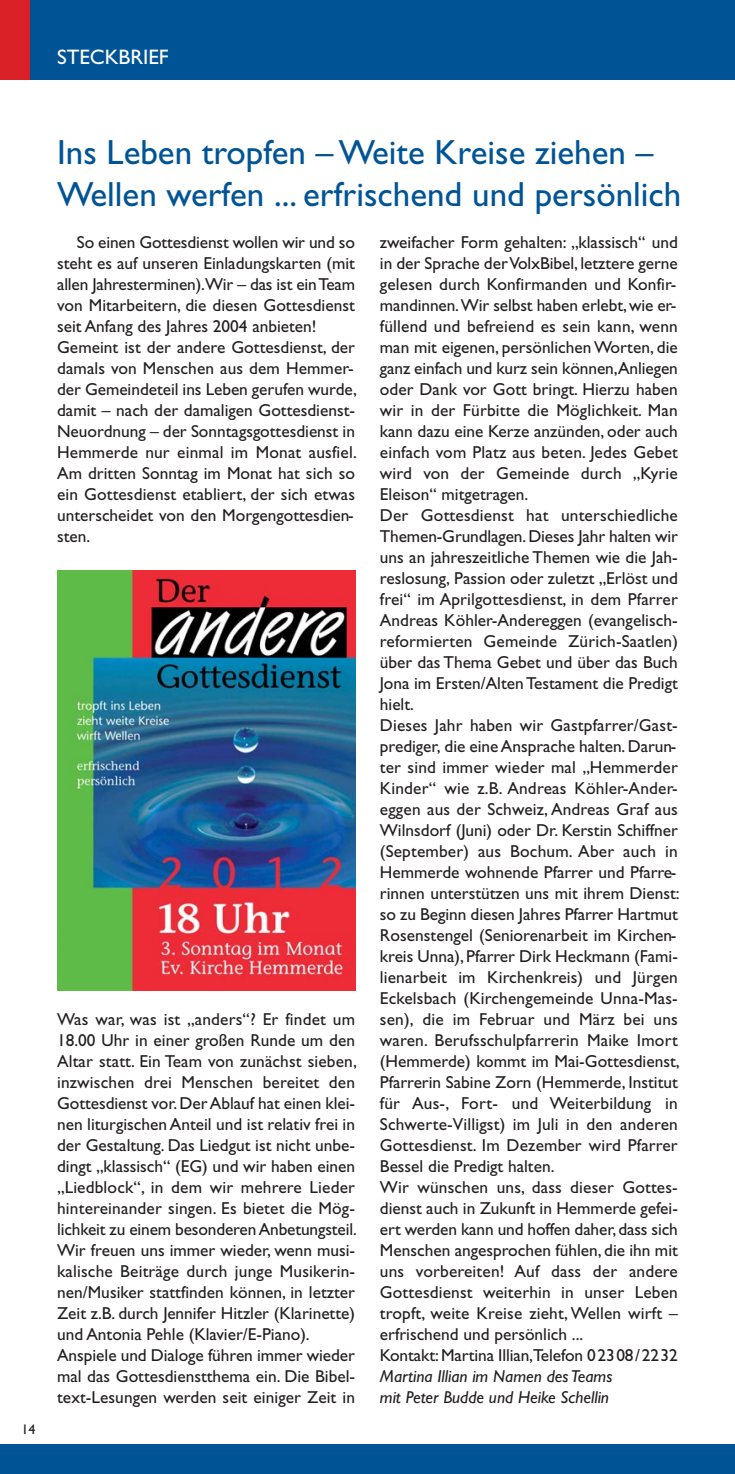
<style>
.page{position:relative;width:735px;height:1474px;background:#fff}
.page>*{position:absolute;margin:0;border:0;box-sizing:border-box;transform-origin:0 0}
.t1{font:35px/42px "Gill Sans";color:#005496}
.t2{font:21px "Gill Sans";color:#fff}
.t3{font:17.32px/21px "Gill Sans";color:#231f20}
.t4{font:italic 17.32px/21px "Gill Sans";color:#231f20}
.t5{font:14px "Gill Sans";color:#231f20}
</style>
<div class="page">
<div style="left:0;top:0;width:734px;height:79px;background:#005496"></div>
<div style="left:0;top:0;width:30px;height:79px;background:#da2128"></div>
<div style="left:0;top:1444px;width:734px;height:29px;background:#005496"></div>
<img style="left:57px;top:570px;width:298px;height:420px">
<p class="t2" style="left:57px;top:50px;width:113px">STECKBRIEF</p>
<p class="t5" style="left:22px;top:1424px;width:15px">14</p>
<h1 class="t1" style="left:57px;top:135px;width:625px">Ins Leben tropfen – Weite Kreise ziehen –<br>Wellen werfen ... erfrischend und persönlich</h1>
<p class="t3" style="left:57px;top:233px;width:301px;text-indent:20px">So einen Gottesdienst wollen wir und so steht es auf unseren Einladungskarten (mit allen Jahresterminen).Wir – das ist ein Team von Mitarbeitern, die diesen Gottesdienst seit Anfang des Jahres 2004 anbieten!<br>Gemeint ist der andere Gottesdienst, der damals von Menschen aus dem Hemmer&shy;der Gemeindeteil ins Leben gerufen wurde, damit – nach der damaligen Gottesdienst-Neuordnung – der Sonntagsgottesdienst in Hemmerde nur einmal im Monat ausfiel.<br>Am dritten Sonntag im Monat hat sich so ein Gottesdienst etabliert, der sich etwas unterscheidet von den Morgengottesdien&shy;sten.</p>
<p class="t3" style="left:379px;top:233px;width:301px">zweifacher Form gehalten: „klassisch“ und in der Sprache der VolxBibel, letztere gerne gelesen durch Konfirmanden und Konfir&shy;mandinnen. Wir selbst haben erlebt, wie er&shy;füllend und befreiend es sein kann, wenn man mit eigenen, persönlichen Worten, die ganz einfach und kurz sein können,Anliegen oder Dank vor Gott bringt. Hierzu haben wir in der Fürbitte die Möglichkeit. Man kann dazu eine Kerze anzünden, oder auch einfach vom Platz aus beten. Jedes Gebet wird von der Gemeinde durch „Kyrie Eleison“ mitgetragen.<br>Der Gottesdienst hat unterschiedliche Themen-Grundlagen. Dieses Jahr halten wir uns an jahreszeitliche Themen wie die Jah&shy;reslosung, Passion oder zuletzt „Erlöst und frei“ im Aprilgottesdienst, in dem Pfarrer Andreas Köhler-Andereggen (evangelisch&shy;reformierten Gemeinde Zürich-Saatlen) über das Thema Gebet und über das Buch Jona im Ersten/Alten Testament die Predigt hielt.<br>Dieses Jahr haben wir Gastpfarrer/Gast&shy;prediger, die eine Ansprache halten. Darun&shy;ter sind immer wieder mal „Hemmerder Kinder“ wie z.B. Andreas Köhler-Ander - eggen aus der Schweiz, Andreas Graf aus Wilnsdorf (Juni) oder Dr. Kerstin Schiffner (September) aus Bochum. Aber auch in Hemmerde wohnende Pfarrer und Pfarre&shy;rinnen unterstützen uns mit ihrem Dienst: so zu Beginn diesen Jahres Pfarrer Hartmut Rosenstengel (Seniorenarbeit im Kirchen&shy;kreis Unna), Pfarrer Dirk Heckmann (Fami&shy;lienarbeit im Kirchenkreis) und Jürgen Eckelsbach (Kirchengemeinde Unna-Mas&shy;sen), die im Februar und März bei uns waren. Berufsschulpfarrerin Maike Imort (Hemmerde) kommt im Mai-Gottesdienst, Pfarrerin Sabine Zorn (Hemmerde, Institut für Aus-, Fort- und Weiterbildung in Schwerte-Villigst) im Juli in den anderen Gottesdienst. Im Dezember wird Pfarrer Bessel die Predigt halten.<br>Wir wünschen uns, dass dieser Gottes&shy;dienst auch in Zukunft in Hemmerde gefei&shy;ert werden kann und hoffen daher, dass sich Menschen angesprochen fühlen, die ihn mit uns vorbereiten! Auf dass der andere Gottesdienst weiterhin in unser Leben tropft, weite Kreise zieht, Wellen wirft – erfrischend und persönlich ...<br>Kontakt: Martina Illian,Telefon 02308/2232</p>
<p class="t4" style="left:379px;top:1367px;width:234px">Martina Illian im Namen des Teams mit Peter Budde und Heike Schellin</p>
<p class="t3" style="left:57px;top:1010px;width:301px">Was war, was ist „anders“? Er findet um 18.00 Uhr in einer großen Runde um den Altar statt. Ein Team von zunächst sieben, inzwischen drei Menschen bereitet den Gottesdienst vor. Der Ablauf hat einen klei&shy;nen liturgischen Anteil und ist relativ frei in der Gestaltung. Das Liedgut ist nicht unbe&shy;dingt „klassisch“ (EG) und wir haben einen „Liedblock“, in dem wir mehrere Lieder hintereinander singen. Es bietet die Mög&shy;lichkeit zu einem besonderen Anbetungsteil.<br>Wir freuen uns immer wieder, wenn musi&shy;kalische Beiträge durch junge Musikerin&shy;nen/Musiker stattfinden können, in letzter Zeit z.B. durch Jennifer Hitzler (Klarinette) und Antonia Pehle (Klavier/E-Piano).<br>Anspiele und Dialoge führen immer wieder mal das Gottesdienstthema ein. Die Bibel&shy;text-Lesungen werden seit einiger Zeit in</p>
</div>
